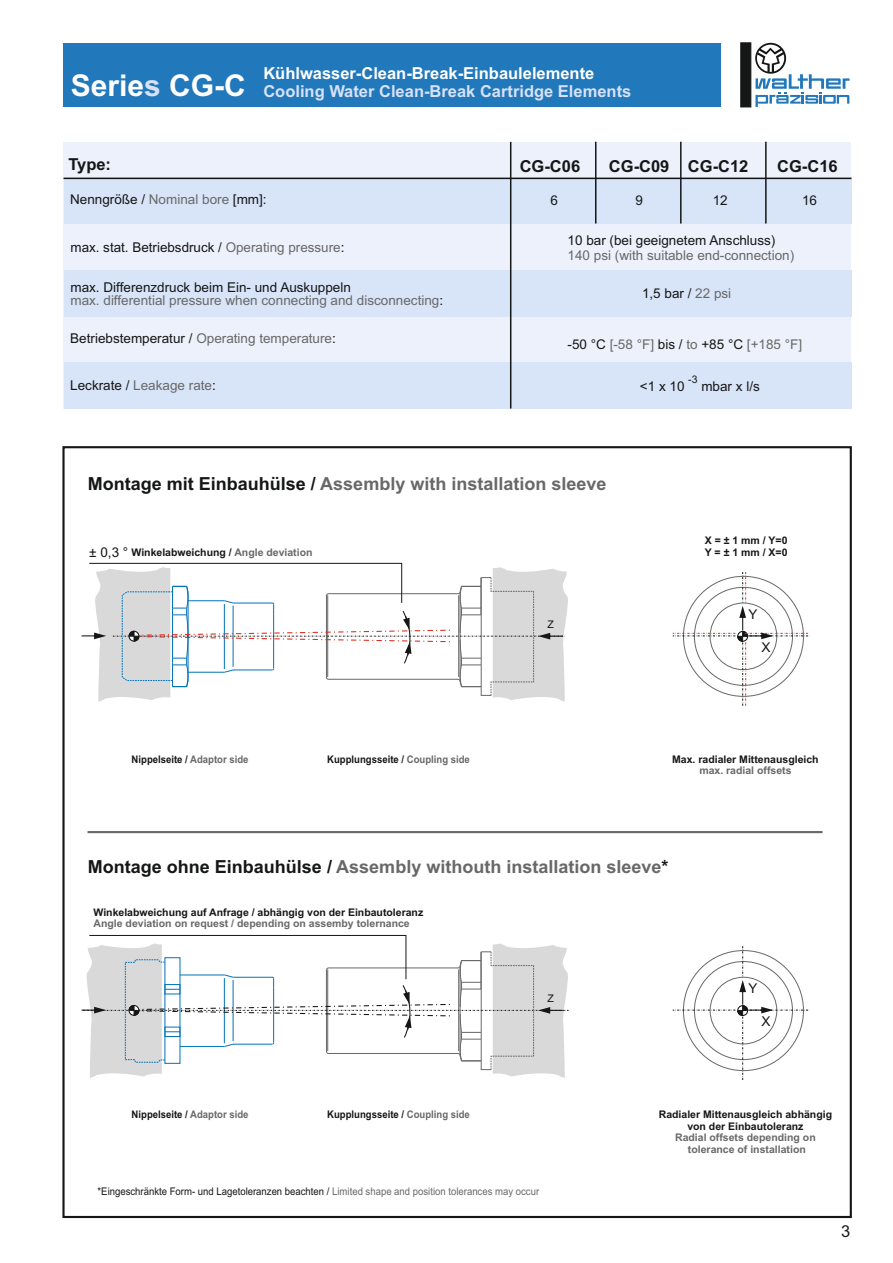
<style>
.page{position:relative;width:893px;height:1263px;background:#fff}
.page>*{position:absolute;margin:0;border:0;box-sizing:border-box;transform-origin:0 0}
.t1{font:700 18px "Arial";color:#686868}
.t2{font:700 16.5px/18.5px "Arial";color:#d8e1f7}
.t3{font:700 16.5px "Arial";color:#151616}
.t4{font:16.5px "Arial";color:#151616}
.t5{font:13.5px "Arial";color:#151616}
.t6{font:13.5px/13.5px "Arial";color:#686868}
.t7{font:13.35px "Arial";color:#686868}
.t8{font:700 10.5px/11.7px "Arial";color:#151616;text-align:center}
.t9{font:700 10.5px/11.7px "Arial";color:#686868;text-align:center}
.t10{font:700 10.5px "Arial";color:#151616;scale:.91 1}
.t11{font:10.5px "Arial";color:#151616;scale:.91 1}
.t12{font:10.5px "Arial";color:#151616}
.s1{color:#fff}
.s2{font-size:30px;color:#fff}
.s3{font-size:30px}
.s4{color:#686868}
.s5{color:#151616}
.s6{font-weight:400;font-size:13.5px}
</style>
<div class="page">
<svg style="left:673px;top:572px;width:136px;height:134px"></svg>
<svg style="left:673px;top:946px;width:136px;height:134px"></svg>
<div style="left:63px;top:142px;width:788px;height:266px;background:#edf1fc"></div>
<div style="left:64px;top:177px;width:787px;height:47px;background:#d8e5f8"></div>
<div style="left:64px;top:270px;width:787px;height:47px;background:#d8e5f8"></div>
<div style="left:64px;top:362px;width:787px;height:46px;background:#d8e5f8"></div>
<hr style="left:63px;top:178px;width:788px;height:1px;background:#151616">
<hr style="left:765px;top:142px;width:2px;height:82px;background:#151616">
<hr style="left:680px;top:142px;width:2px;height:82px;background:#151616">
<hr style="left:595px;top:142px;width:1px;height:82px;background:#151616">
<hr style="left:510px;top:142px;width:1px;height:266px;background:#151616">
<svg style="left:740px;top:42px;width:109px;height:65px"></svg>
<div style="left:64px;top:43px;width:657px;height:64px;background:#2178ba"></div>
<hr style="left:88px;top:831px;width:735px;height:2px;background:#686868">
<svg style="left:82px;top:563px;width:486px;height:139px"></svg>
<svg style="left:82px;top:935px;width:487px;height:143px"></svg>
<h2 class="t2" style="left:71px;top:65px;width:562px;text-indent:193px"><span class="s1">Kühlwasser-Clean-Break-Einbaulelemente<br></span><span class="s2">Serie</span><span class="s3">s</span> <span class="s2">CG-C</span> Cooling Water Clean-Break Cartridge Elements</h2>
<h2 class="t3" style="left:68px;top:158px;width:44px">Type:</h2>
<h2 class="t3" style="left:520px;top:160px;width:62px">CG-C06</h2>
<h2 class="t3" style="left:609px;top:160px;width:141px">CG-C09 CG-C12</h2>
<h2 class="t3" style="left:777px;top:160px;width:62px">CG-C16</h2>
<p class="t5" style="left:70px;top:194px;width:198px">Nenngröße / <span class="s4">Nominal bore</span> [mm]:</p>
<p class="t5" style="left:550px;top:196px;width:9px">6</p>
<p class="t5" style="left:635px;top:196px;width:9px">9</p>
<p class="t5" style="left:568px;top:235px;width:209px">10 bar (bei geeignetem Anschluss)</p>
<p class="t6" style="left:568px;top:249px;width:228px">140 psi (with suitable end-connection)</p>
<p class="t5" style="left:713px;top:196px;width:17px">12</p>
<p class="t5" style="left:802px;top:196px;width:17px">16</p>
<p class="t5" style="left:70px;top:242px;width:275px">max. stat. Betriebsdruck / <span class="s4">Operating pressure</span>:</p>
<p class="t6" style="left:70px;top:281px;width:374px"><span class="s5">max. Differenzdruck beim Ein- und Auskuppeln<br></span>max. differential pressure when connecting and disconnecting<span class="s5">:</span></p>
<p class="t5" style="left:70px;top:333px;width:267px">Betriebstemperatur / <span class="s4">Operating temperature</span>:</p>
<p class="t6" style="left:70px;top:380px;width:147px"><span class="s5">Leckrate /</span> Leakage rate<span class="s5">:</span></p>
<p class="t5" style="left:642px;top:288px;width:91px">1,5 bar / <span class="s4">22 psi</span></p>
<p class="t7" style="left:568px;top:339px;width:236px"><span class="s5">-50 °C</span> [-58 °F] <span class="s5">bis /</span> to <span class="s5">+85 °C</span> [+185 °F]</p>
<p class="t12" style="left:688px;top:375px;width:11px">-3</p>
<p class="t5" style="left:640px;top:381px;width:122px">&lt;1 x 10 mbar x l/s</p>
<h1 class="t1" style="left:88px;top:477px;width:520px"><span class="s5">Montage mit Einbauhülse /</span> Assembly with installation sleeve</h1>
<p class="t8" style="left:89px;top:548px;width:225px"><span class="s6">± 0,3 °</span> Winkelabweichung / <span class="s4">Angle deviation</span></p>
<p class="t10" style="left:132px;top:756px;width:130px">Nippelseite / <span class="s4">Adaptor side</span></p>
<p class="t10" style="left:327px;top:756px;width:158px">Kupplungsseite / <span class="s4">Coupling side</span></p>
<p class="t12" style="left:548px;top:620px;width:8px">Z</p>
<p class="t8" style="left:705px;top:535px;width:84px;text-align:left">X = ± 1 mm / Y=0<br>Y = ± 1 mm / X=0</p>
<p class="t5" style="left:749px;top:609px;width:11px">Y</p>
<p class="t5" style="left:761px;top:642px;width:11px">X</p>
<p class="t8" style="left:672px;top:754px;width:148px">Max. radialer Mittenausgleich</p>
<p class="t9" style="left:699px;top:766px;width:94px">max. radial offsets</p>
<h1 class="t1" style="left:88px;top:860px;width:582px"><span class="s5">Montage ohne Einbauhülse /</span> Assembly withouth installation sleeve<span class="s5">*</span></h1>
<p class="t8" style="left:94px;top:907px;width:331px">Winkelabweichung auf Anfrage / abhängig von der Einbautoleranz</p>
<p class="t9" style="left:94px;top:919px;width:318px">Angle deviation on request / depending on assemby tolernance</p>
<p class="t12" style="left:548px;top:994px;width:8px">Z</p>
<p class="t10" style="left:132px;top:1111px;width:130px">Nippelseite / <span class="s4">Adaptor side</span></p>
<p class="t10" style="left:327px;top:1111px;width:158px">Kupplungsseite / <span class="s4">Coupling side</span></p>
<p class="t11" style="left:98px;top:1187px;width:487px">*Eingeschränkte Form- und Lagetoleranzen beachten / <span class="s4">Limited shape and position tolerances may occur</span></p>
<p class="t5" style="left:749px;top:983px;width:11px">Y</p>
<p class="t5" style="left:761px;top:1016px;width:11px">X</p>
<p class="t8" style="left:659px;top:1109px;width:175px">Radialer Mittenausgleich abhängig von der Einbautoleranz</p>
<p class="t9" style="left:675px;top:1133px;width:142px">Radial offsets depending on tolerance of installation</p>
<h2 class="t4" style="left:841px;top:1225px;width:11px">3</h2>
</div>
